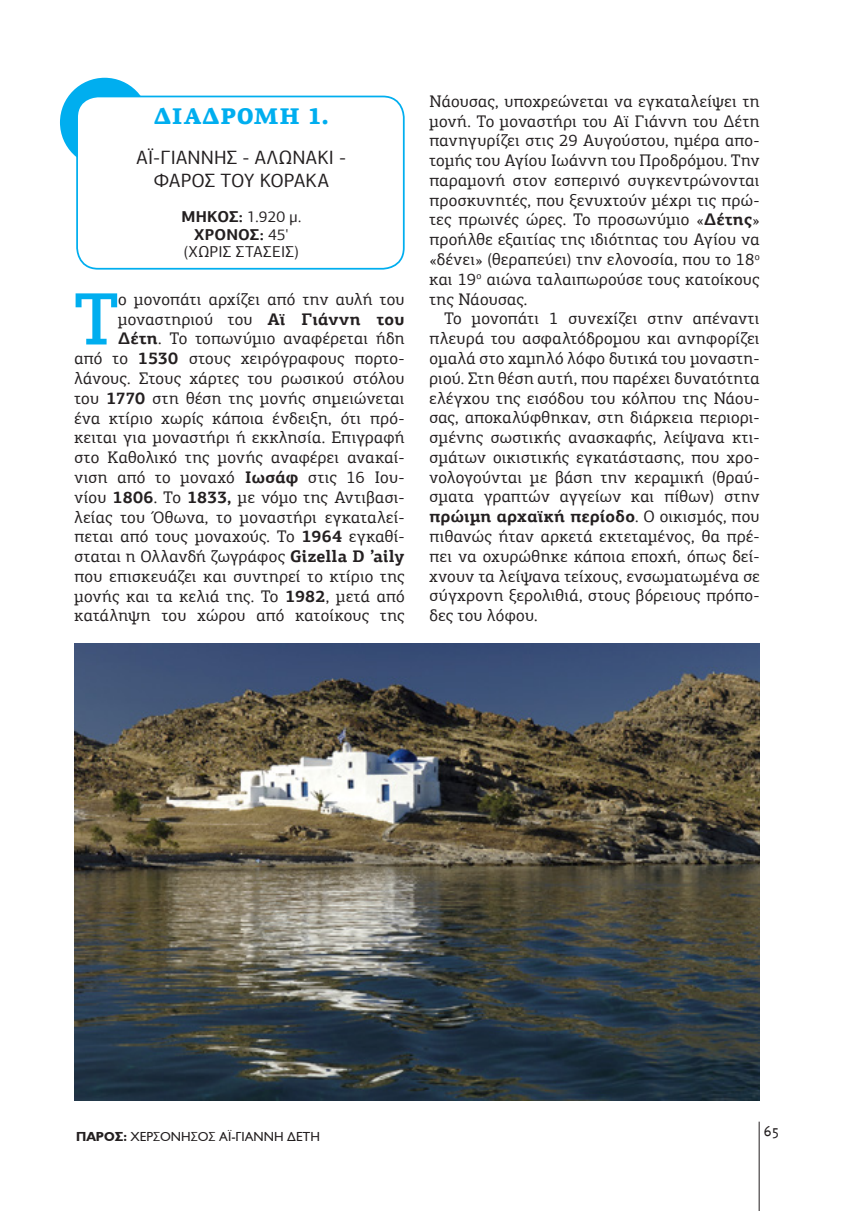
<style>
.page{position:relative;width:854px;height:1211px;background:#fff}
.page>*{position:absolute;margin:0;border:0;box-sizing:border-box;transform-origin:0 0}
.t1{font:500 74.38px "PF Agora Slab Pro";color:#00aeef}
.t2{font:900 22.75px "PF Agora Serif Pro";letter-spacing:.02em;color:#00aeef}
.t3{font:19.25px/22.8px "PF Agora Sans Pro";letter-spacing:.01em;color:#231f20;text-align:center}
.t4{font:16.8px/19.8px "PF Agora Slab Pro";letter-spacing:.015em;color:#231f20;text-align:justify}
.t5{font:300 16.62px "Triplex Greek";color:#231f20}
.t6{font:15.75px/17.5px "PF Agora Sans Pro";letter-spacing:.015em;color:#231f20;text-align:center}
.t7{font:13.12px "CF Jeckyl";color:#231f20}
.s1{font-weight:700}
</style>
<div class="page">
<hr style="left:758px;top:1121px;width:1px;height:89px;background:#231f20">
<div style="left:60px;top:78px;width:89px;height:89px;background:#00aeef;border-radius:50%"></div>
<div style="left:77px;top:96px;width:326px;height:173px;background:#fff;border-radius:21px"></div>
<div style="left:76px;top:96px;width:328px;height:173px;border:2px solid #00aeef;border-radius:21px"></div>
<img style="left:74px;top:643px;width:685px;height:457px">
<h2 class="t2" style="left:154px;top:102px;width:177px">ΔΙΑΔΡΟΜΗ 1.</h2>
<p class="t3" style="left:136px;top:146px;width:211px">ΑΪ-ΓΙΑΝΝΗΣ - ΑΛΩΝΑΚΙ -<br>ΦΑΡΟΣ ΤΟΥ ΚΟΡΑΚΑ</p>
<p class="t6" style="left:181px;top:208px;width:121px"><span class="s1">ΜΗΚΟΣ:</span> 1.920 μ.<br><span class="s1">ΧΡΟΝΟΣ:</span> 45' (ΧΩΡΙΣ ΣΤΑΣΕΙΣ)</p>
<p class="t4" style="left:74px;top:289px;width:331px;text-align:right">ο μονοπάτι αρχίζει από την αυλή του μοναστηριού του <span class="s1">Αϊ Γιάννη του Δέτη</span>. Το τοπωνύμιο αναφέρεται ήδη<br>από το <span class="s1">1530</span> στους χειρόγραφους πορτο&shy;λάνους. Στους χάρτες του ρωσικού στόλου του <span class="s1">1770</span> στη θέση της μονής σημειώνεται ένα κτίριο χωρίς κάποια ένδειξη, ότι πρό&shy;κειται για μοναστήρι ή εκκλησία. Επιγραφή στο Καθολικό της μονής αναφέρει ανακαί&shy;νιση από το μοναχό <span class="s1">Ιωσάφ</span> στις 16 Ιου&shy;νίου <span class="s1">1806</span>. Το <span class="s1">1833,</span> με νόμο της Αντιβασι&shy;λείας του Όθωνα, το μοναστήρι εγκαταλεί&shy;πεται από τους μοναχούς. Το <span class="s1">1964</span> εγκαθί&shy;σταται η Ολλανδή ζωγράφος <span class="s1">Gizella D ’aily </span>που επισκευάζει και συντηρεί το κτίριο της μονής και τα κελιά της. Το <span class="s1">1982</span>, μετά από κατάληψη του χώρου από κατοίκους της</p>
<h1 class="t1" style="left:74px;top:273px;width:45px">Τ</h1>
<p class="t4" style="left:429px;top:91px;width:331px">Νάουσας, υποχρεώνεται να εγκαταλείψει τη μονή. Το μοναστήρι του Αϊ Γιάννη του Δέτη πανηγυρίζει στις 29 Αυγούστου, ημέρα απο&shy;τομής του Αγίου Ιωάννη του Προδρόμου. Την παραμονή στον εσπερινό συγκεντρώνονται προσκυνητές, που ξενυχτούν μέχρι τις πρώ&shy;τες πρωινές ώρες. Το προσωνύμιο «<span class="s1">Δέτης</span>» προήλθε εξαιτίας της ιδιότητας του Αγίου να «δένει» (θεραπεύει) την ελονοσία, που το 18<sup>ο </sup>και 19<sup>ο</sup> αιώνα ταλαιπωρούσε τους κατοίκους της Νάουσας.</p>
<p class="t4" style="left:429px;top:309px;width:331px;text-indent:15px">Το μονοπάτι 1 συνεχίζει στην απέναντι πλευρά του ασφαλτόδρομου και ανηφορίζει ομαλά στο χαμηλό λόφο δυτικά του μοναστη&shy;ριού. Στη θέση αυτή, που παρέχει δυνατότητα ελέγχου της εισόδου του κόλπου της Νάου&shy;σας, αποκαλύφθηκαν, στη διάρκεια περιορι&shy;σμένης σωστικής ανασκαφής, λείψανα κτι&shy;σμάτων οικιστικής εγκατάστασης, που χρο&shy;νολογούνται με βάση την κεραμική (θραύ&shy;σματα γραπτών αγγείων και πίθων) στην <span class="s1">πρώιμη αρχαϊκή περίοδο</span>. Ο οικισμός, που πιθανώς ήταν αρκετά εκτεταμένος, θα πρέ&shy;πει να οχυρώθηκε κάποια εποχή, όπως δεί&shy;χνουν τα λείψανα τείχους, ενσωματωμένα σε σύγχρονη ξερολιθιά, στους βόρειους πρόπο&shy;δες του λόφου.</p>
<p class="t7" style="left:76px;top:1127px;width:245px"><span class="s1">ΠΑΡΟΣ:</span> ΧΕΡΣΟΝΗΣΟΣ ΑΪ-ΓΙΑΝΝΗ ΔΕΤΗ</p>
<p class="t5" style="left:763px;top:1123px;width:17px">65</p>
</div>
